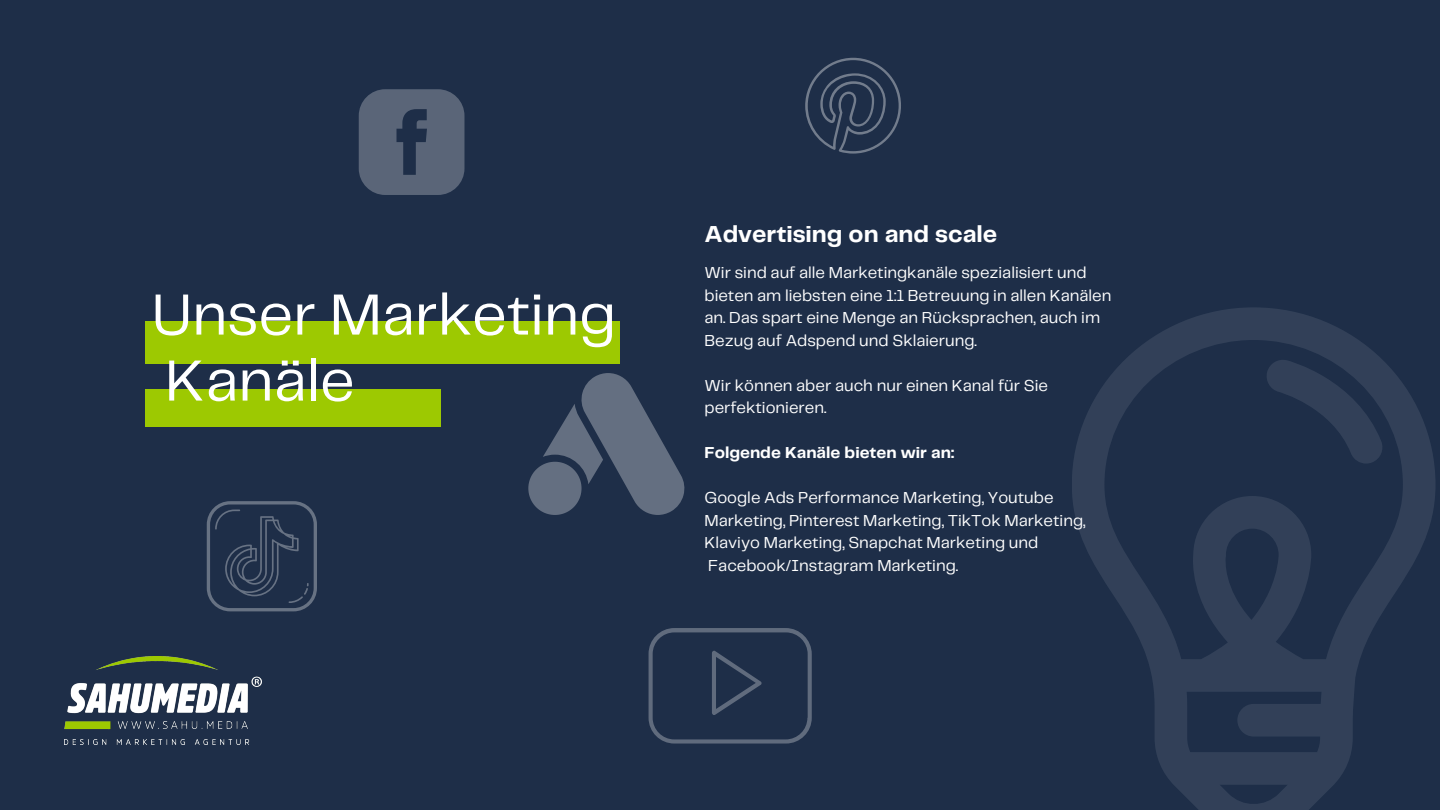
<style>
.page{position:relative;width:1440px;height:810px;background:#1e2e48}
.page>*{position:absolute;margin:0;border:0;box-sizing:border-box;transform-origin:0 0}
.t1{font:60.2px "Telegraf";color:#fff}
.t2{font:700 24px "Telegraf";color:#fff}
.t3{font:16.5px/22.5px "Telegraf";color:#fff}
.t4{font:700 16.5px "Telegraf";color:#fff}
</style>
<div class="page">
<div style="left:145px;top:322px;width:474px;height:42px;background:#9dc901"></div>
<div style="left:145px;top:390px;width:296px;height:37px;background:#9dc901"></div>
<svg style="left:528px;top:373px;width:157px;height:142px"></svg>
<svg style="left:1072px;top:307px;width:363px;height:503px"></svg>
<img style="left:65px;top:656px;width:197px;height:88px">
<svg style="left:207px;top:501px;width:110px;height:110px"></svg>
<svg style="left:359px;top:89px;width:105px;height:106px"></svg>
<svg style="left:805px;top:58px;width:96px;height:96px"></svg>
<svg style="left:649px;top:628px;width:163px;height:116px"></svg>
<p class="t1" style="left:152px;top:289px;width:466px">Unser Marketing</p>
<p class="t1" style="left:165px;top:355px;width:191px">Kanäle</p>
<p class="t2" style="left:704px;top:224px;width:294px">Advertising on and scale</p>
<p class="t3" style="left:704px;top:262px;width:408px">Wir sind auf alle Marketingkanäle spezialisiert und bieten am liebsten eine 1:1 Betreuung in allen Kanälen an. Das spart eine Menge an Rücksprachen, auch im Bezug auf Adspend und Sklaierung.</p>
<p class="t3" style="left:704px;top:375px;width:345px">Wir können aber auch nur einen Kanal für Sie perfektionieren.</p>
<p class="t4" style="left:704px;top:446px;width:251px">Folgende Kanäle bieten wir an:</p>
<p class="t3" style="left:704px;top:487px;width:383px">Google Ads Performance Marketing, Youtube Marketing, Pinterest Marketing, TikTok Marketing, Klaviyo Marketing, Snapchat Marketing und Facebook/Instagram Marketing.</p>
</div>
